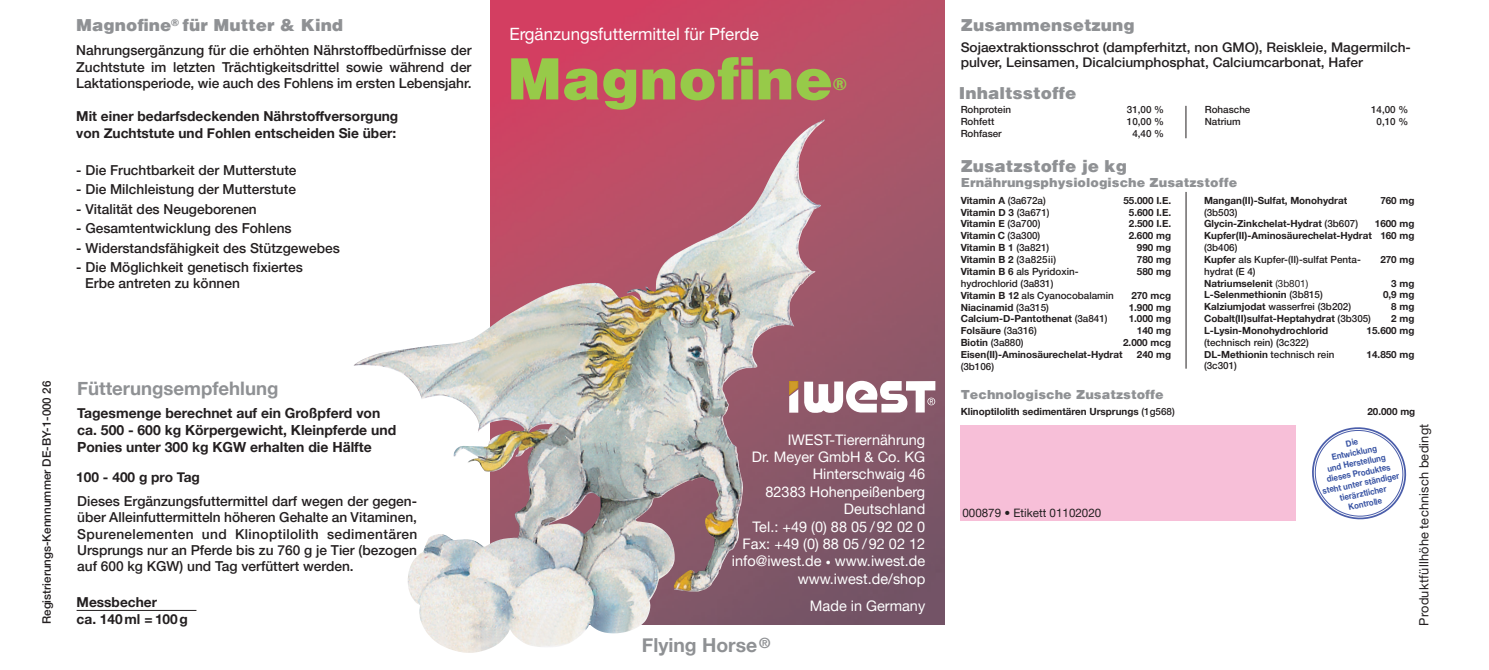
<style>
.page{position:relative;width:1489px;height:670px;background:#fff}
.page>*{position:absolute;margin:0;border:0;box-sizing:border-box;transform-origin:0 0}
.t1{font:900 58px "Helvetica";color:#97ca49}
.t2{font:700 19.25px "Helvetica Neue";color:#8f9194}
.t3{font:700 18.5px "Helvetica Neue";color:#8f9194}
.t4{font:900 17px "Helvetica";color:#8f9194}
.t5{font:17px "Helvetica Neue LT Pro";color:#fff}
.t6{font:900 17px "Helvetica";color:#97ca49}
.t7{font:14.5px/17.5px "Helvetica Neue LT Pro";color:#fff;text-align:right}
.t8{font:700 14px/16.8px "Helvetica Neue";color:#231f20}
.t9{font:500 13.75px/16.5px "Helvetica Neue LT Pro";color:#231f20;text-align:justify}
.t10{font:700 13.75px/16.5px "Helvetica Neue";color:#231f20}
.t11{font:500 13.25px/15px "Helvetica Neue LT Pro";color:#231f20}
.t12{font:900 12.75px "Helvetica";color:#8f9194}
.t13{font:12.75px "Helvetica Neue LT Pro";letter-spacing:.02em;color:#231f20}
.t14{font:500 11.5px "Helvetica Neue LT Pro";color:#231f20}
.t15{font:11.5px "Helvetica Neue LT Pro";color:#231f20}
.t16{font:700 9.75px/11.8px "Helvetica Neue";color:#231f20;text-align:right}
.t17{font:500 9.75px/11.8px "Helvetica Neue LT Pro";color:#231f20}
.t18{font:700 9.75px/11.8px "Helvetica Neue LT Pro";color:#231f20}
.t19{font:700 8.75px/10.5px "Helvetica Neue";color:#3853a3;text-align:center;scale:.9 1}
.s1{font-size:10px}
.s2{font-family:"Helvetica Neue LT Pro";font-weight:500}
.s3{font-family:"Helvetica Neue";font-weight:700}
.s4{font-weight:500}
.s5{font-weight:400}
</style>
<div class="page">
<img style="left:490px;top:0;width:454px;height:624px">
<hr style="left:1185px;top:192px;width:1px;height:177px;background:#231f20">
<hr style="left:1185px;top:106px;width:1px;height:32px;background:#231f20">
<div style="left:960px;top:425px;width:335px;height:96px;background:#f7bfd8"></div>
<hr style="left:77px;top:610px;width:119px;height:1px;background:#231f20">
<svg style="left:1312px;top:427px;width:95px;height:93px"></svg>
<img style="left:353px;top:120px;width:470px;height:319px">
<svg style="left:788px;top:380px;width:10px;height:32px"></svg>
<svg style="left:804px;top:381px;width:131px;height:32px"></svg>
<p class="t4" style="left:76px;top:15px;width:268px">Magnofine<sup>®</sup> für Mutter &amp; Kind</p>
<p class="t9" style="left:76px;top:42px;width:396px">Nahrungsergänzung für die erhöhten Nährstoffbedürfnisse der Zuchtstute im letzten Trächtigkeitsdrittel sowie während der Laktationsperiode, wie auch des Fohlens im ersten Lebensjahr.</p>
<p class="t10" style="left:76px;top:108px;width:323px">Mit einer bedarfsdeckenden Nährstoffversorgung von Zuchtstute und Fohlen entscheiden Sie über:</p>
<p class="t9" style="left:76px;top:162px;width:222px">- Die Fruchtbarkeit der Mutterstute</p>
<p class="t9" style="left:76px;top:181px;width:221px">- Die Milchleistung der Mutterstute</p>
<p class="t9" style="left:76px;top:200px;width:182px">- Vitalität des Neugeborenen</p>
<p class="t9" style="left:76px;top:220px;width:217px">- Gesamtentwicklung des Fohlens</p>
<p class="t9" style="left:76px;top:239px;width:265px">- Widerstandsfähigkeit des Stützgewebes</p>
<p class="t9" style="left:85px;top:258px;width:219px;text-indent:-9px">- Die Möglichkeit genetisch fixiertes<br>Erbe antreten zu können</p>
<p class="t14" style="left:40px;top:624px;width:245px;rotate:-90deg">Registrierungs-Kennnummer DE-BY-1-000 26</p>
<h3 class="t3" style="left:77px;top:374px;width:203px">Fütterungsempfehlung</h3>
<p class="t8" style="left:77px;top:405px;width:320px">Tagesmenge berechnet auf ein Großpferd von ca. 500 - 600 kg Körpergewicht, Kleinpferde und<br>Ponies unter 300 kg KGW erhalten die Hälfte</p>
<p class="t10" style="left:76px;top:469px;width:125px">100 - 400 g pro Tag</p>
<p class="t9" style="left:77px;top:492px;width:341px">Dieses Ergänzungsfuttermittel darf wegen der gegen&shy;über Alleinfuttermitteln höheren Gehalte an Vitaminen, Spurenelementen und Klinoptilolith sedimentären Ursprungs nur an Pferde bis zu 760 g je Tier (bezogen auf 600 kg KGW) und Tag verfüttert werden.</p>
<p class="t10" style="left:77px;top:594px;width:113px">Messbecher<br>ca. 140ml = 100g</p>
<p class="t5" style="left:509px;top:24px;width:251px">Ergänzungsfuttermittel für Pferde</p>
<h1 class="t1" style="left:507px;top:44px;width:327px">Magnofine</h1>
<p class="t6" style="left:833px;top:73px;width:15px">®</p>
<p class="t7" style="left:732px;top:430px;width:195px">IWEST-Tierernährung<br>Dr. Meyer GmbH &amp; Co. KG<br>Hinterschwaig 46<br>82383 Hohenpeißenberg<br>Deutschland<br>Tel.: +49 (0) 88 05 / 92 02 0<br>Fax: +49 (0) 88 05 / 92 02 12 info@iwest.de <span class="s1">•</span> www.iwest.de www.iwest.de/shop</p>
<p class="t7" style="left:810px;top:596px;width:117px">Made in Germany</p>
<h2 class="t2" style="left:642px;top:630px;width:130px">Flying Horse <sup>®</sup></h2>
<p class="t4" style="left:960px;top:15px;width:175px">Zusammensetzung</p>
<p class="t11" style="left:960px;top:40px;width:451px">Sojaextraktionsschrot (dampferhitzt, non GMO), Reiskleie, Magermilch&shy;pulver, Leinsamen, Dicalciumphosphat, Calciumcarbonat, Hafer</p>
<p class="t4" style="left:958px;top:83px;width:119px">Inhaltsstoffe</p>
<p class="t17" style="left:960px;top:103px;width:52px">Rohprotein</p>
<p class="t17" style="left:1126px;top:103px;width:39px">31,00 %</p>
<p class="t17" style="left:960px;top:115px;width:35px">Rohfett</p>
<p class="t17" style="left:1126px;top:115px;width:39px">10,00 %</p>
<p class="t17" style="left:960px;top:127px;width:43px">Rohfaser</p>
<p class="t17" style="left:1132px;top:127px;width:33px">4,40 %</p>
<p class="t17" style="left:1204px;top:103px;width:47px">Rohasche</p>
<p class="t17" style="left:1370px;top:103px;width:39px">14,00 %</p>
<p class="t17" style="left:1204px;top:115px;width:37px">Natrium</p>
<p class="t17" style="left:1376px;top:115px;width:33px">0,10 %</p>
<p class="t4" style="left:960px;top:156px;width:168px">Zusatzstoffe je kg</p>
<p class="t12" style="left:960px;top:175px;width:278px">Ernährungsphysiologische Zusatzstoffe</p>
<p class="t16" style="left:960px;top:195px;width:87px">Vitamin A <span class="s2">(3a672a)</span></p>
<p class="t16" style="left:1123px;top:195px;width:49px">55.000 I.E.</p>
<p class="t16" style="left:960px;top:206px;width:90px">Vitamin D 3 <span class="s2">(3a671)</span></p>
<p class="t16" style="left:1128px;top:206px;width:44px">5.600 I.E.</p>
<p class="t16" style="left:960px;top:218px;width:81px">Vitamin E <span class="s2">(3a700)</span></p>
<p class="t16" style="left:1128px;top:218px;width:44px">2.500 I.E.</p>
<p class="t16" style="left:960px;top:230px;width:81px">Vitamin C <span class="s2">(3a300)</span></p>
<p class="t16" style="left:1128px;top:230px;width:44px">2.600 mg</p>
<p class="t16" style="left:960px;top:242px;width:90px">Vitamin B 1 <span class="s2">(3a821)</span></p>
<p class="t16" style="left:1136px;top:242px;width:36px">990 mg</p>
<p class="t16" style="left:960px;top:254px;width:97px">Vitamin B 2 <span class="s2">(3a825ii)</span></p>
<p class="t16" style="left:1136px;top:254px;width:36px">780 mg</p>
<p class="t17" style="left:960px;top:265px;width:119px"><span class="s3">Vitamin B 6</span> als Pyridoxin-</p>
<p class="t16" style="left:1136px;top:266px;width:36px">580 mg</p>
<p class="t17" style="left:960px;top:277px;width:155px">hydrochlorid (3a831)<br><span class="s3">Vitamin B 12</span> als Cyanocobalamin</p>
<p class="t16" style="left:1131px;top:289px;width:41px">270 mcg</p>
<p class="t16" style="left:960px;top:301px;width:90px">Niacinamid <span class="s2">(3a315)</span></p>
<p class="t16" style="left:1128px;top:301px;width:44px">1.900 mg</p>
<p class="t16" style="left:960px;top:313px;width:148px">Calcium-D-Pantothenat <span class="s2">(3a841)</span></p>
<p class="t16" style="left:1128px;top:313px;width:44px">1.000 mg</p>
<p class="t16" style="left:960px;top:325px;width:78px">Folsäure <span class="s2">(3a316)</span></p>
<p class="t16" style="left:1136px;top:325px;width:36px">140 mg</p>
<p class="t17" style="left:960px;top:336px;width:64px"><span class="s3">Biotin</span> (3a880)</p>
<p class="t16" style="left:1123px;top:337px;width:49px">2.000 mcg</p>
<p class="t16" style="left:960px;top:349px;width:163px">Eisen(II)-Aminosäurechelat-Hydrat</p>
<p class="t16" style="left:1136px;top:349px;width:36px">240 mg</p>
<p class="t17" style="left:960px;top:360px;width:35px">(3b106)</p>
<p class="t16" style="left:1203px;top:195px;width:145px">Mangan(II)-Sulfat, Monohydrat</p>
<p class="t16" style="left:1380px;top:195px;width:36px">760 mg</p>
<p class="t17" style="left:1203px;top:206px;width:35px">(3b503)</p>
<p class="t16" style="left:1203px;top:218px;width:155px">Glycin-Zinkchelat-Hydrat <span class="s2">(3b607)</span></p>
<p class="t16" style="left:1203px;top:218px;width:212px">1600 mg<br>Kupfer(II)-Aminosäurechelat-Hydrat 160 mg</p>
<p class="t17" style="left:1203px;top:242px;width:158px">(3b406)<br><span class="s3">Kupfer</span> als Kupfer-(II)-sulfat Penta-</p>
<p class="t16" style="left:1380px;top:254px;width:36px">270 mg</p>
<p class="t18" style="left:1203px;top:265px;width:106px"><span class="s4">hydrat (E 4)<br></span>Natriumselenit <span class="s5">(3b801)</span></p>
<p class="t16" style="left:1391px;top:277px;width:25px">3 mg</p>
<p class="t16" style="left:1203px;top:289px;width:120px">L-Selenmethionin <span class="s2">(3b815)</span></p>
<p class="t16" style="left:1382px;top:289px;width:33px">0,9 mg</p>
<p class="t17" style="left:1203px;top:301px;width:149px"><span class="s3">Kalziumjodat</span> wasserfrei (3b202)</p>
<p class="t16" style="left:1391px;top:301px;width:25px">8 mg</p>
<p class="t16" style="left:1203px;top:313px;width:168px">Cobalt(II)sulfat-Heptahydrat <span class="s2">(3b305)</span></p>
<p class="t16" style="left:1391px;top:313px;width:25px">2 mg</p>
<p class="t16" style="left:1203px;top:325px;width:126px">L-Lysin-Monohydrochlorid</p>
<p class="t16" style="left:1366px;top:325px;width:49px">15.600 mg</p>
<p class="t17" style="left:1203px;top:336px;width:132px">(technisch rein) (3c322)<br><span class="s3">DL-Methionin</span> technisch rein</p>
<p class="t16" style="left:1366px;top:348px;width:49px">14.850 mg</p>
<p class="t17" style="left:1203px;top:360px;width:34px">(3c301)</p>
<p class="t12" style="left:960px;top:387px;width:205px">Technologische Zusatzstoffe</p>
<p class="t16" style="left:960px;top:406px;width:215px">Klinoptilolith sedimentären Ursprungs <span class="s2">(1g568)</span></p>
<p class="t16" style="left:1367px;top:406px;width:49px">20.000 mg</p>
<p class="t15" style="left:962px;top:506px;width:140px">000879 • Etikett 01102020</p>
<p class="t19" style="left:1313px;top:444px;width:88px;rotate:-11deg">Die<br>Entwicklung<br>und Herstellung dieses Produktes steht unter ständiger tierärztlicher<br>Kontrolle</p>
<p class="t13" style="left:1415px;top:625px;width:204px;rotate:-90deg">Produktfüllhöhe technisch bedingt</p>
</div>
